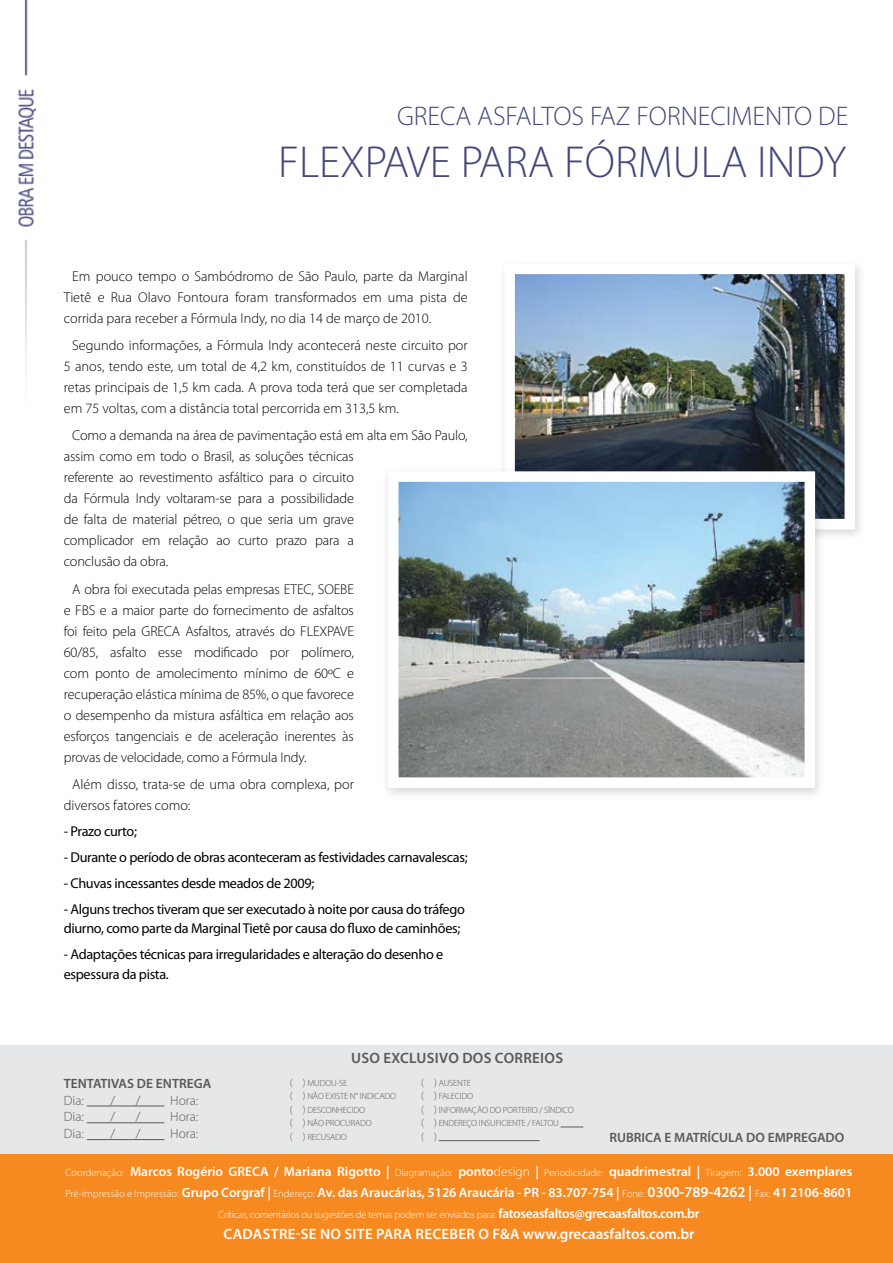
<style>
.page{position:relative;width:893px;height:1263px;background:#fff}
.page>*{position:absolute;margin:0;border:0;box-sizing:border-box;transform-origin:0 0}
.t1{font:300 45px "Myriad Pro";color:#43477a}
.t2{font:300 27px "Myriad Pro";color:#43477a}
.t3{font:600 15px "Myriad Pro";letter-spacing:.02em;color:#fff}
.t4{font:600 15px "Myriad Pro";letter-spacing:.02em;color:#58595b}
.t5{font:300 14.25px/21px "Myriad Pro";letter-spacing:-.01em;color:#000;text-align:justify}
.t6{font:14.25px/19.5px "Myriad Pro";letter-spacing:-.025em;color:#000}
.t7{font:600 13.5px/21px "Myriad Pro";color:#fff;text-align:right}
.t8{font:600 13.5px "Myriad Pro";color:#58595b}
.t9{font:300 13.5px "Myriad Pro";color:#58595b}
.t10{font:300 10.5px "Myriad Pro";letter-spacing:-.025em;color:#fff}
.t11{font:300 10.5px "Myriad Pro";color:#58595b}
.t12{font:300 9px/13.5px "Myriad Pro";letter-spacing:-.02em;color:#58595b}
.s1{font-size:10.5px}
.s2{font-weight:300;font-size:10.5px}
.s3{font-weight:300}
.s4{font-size:15px}
.s5{font-weight:600;font-size:13.5px}
</style>
<div class="page">
<img style="left:18px;top:0;width:18px;height:373px">
<div style="left:0;top:1154px;width:893px;height:109px;background:#f6891f"></div>
<div style="left:0;top:1045px;width:893px;height:108px;background:#e6e7e8"></div>
<hr style="left:87px;top:1106px;width:77px;height:1px;background:#58595b">
<hr style="left:87px;top:1122px;width:77px;height:1px;background:#58595b">
<hr style="left:87px;top:1139px;width:77px;height:1px;background:#58595b">
<svg style="left:560px;top:1127px;width:23px;height:1px"></svg>
<hr style="left:439px;top:1140px;width:101px;height:1px;background:#58595b">
<div style="left:497px;top:258px;width:376px;height:291px;background:#000;opacity:.15"></div>
<img style="left:515px;top:275px;width:329px;height:243px">
<div style="left:381px;top:465px;width:452px;height:342px;background:#000;opacity:.15"></div>
<img style="left:399px;top:482px;width:405px;height:295px">
<div style="left:388px;top:471px;width:427px;height:317px;border:10px solid #fff"></div>
<h2 class="t2" style="left:397px;top:100px;width:453px">GRECA ASFALTOS FAZ FORNECIMENTO DE</h2>
<h1 class="t1" style="left:278px;top:135px;width:569px">FLEXPAVE PARA FÓRMULA INDY</h1>
<p class="t5" style="left:64px;top:265px;width:405px;text-indent:9px">Em pouco tempo o Sambódromo de São Paulo, parte da Marginal Tietê e Rua Olavo Fontoura foram transformados em uma pista de corrida para receber a Fórmula Indy, no dia 14 de março de 2010.</p>
<p class="t5" style="left:64px;top:334px;width:405px;text-indent:9px">Segundo informações, a Fórmula Indy acontecerá neste circuito por 5 anos, tendo este, um total de 4,2 km, constituídos de 11 curvas e 3 retas principais de 1,5 km cada. A prova toda terá que ser completada em 75 voltas, com a distância total percorrida em 313,5 km.</p>
<p class="t5" style="left:64px;top:425px;width:405px;text-align:left;text-indent:9px">Como a demanda na área de pavimentação está em alta em São Paulo, assim como em todo o Brasil, as soluções técnicas<br>referente ao revestimento asfáltico para o circuito<br>da Fórmula Indy voltaram-se para a possibilidade<br>de falta de material pétreo, o que seria um grave<br>complicador em relação ao curto prazo para a<br>conclusão da obra.</p>
<p class="t5" style="left:64px;top:578px;width:292px;text-indent:9px">A obra foi executada pelas empresas ETEC, SOEBE e FBS e a maior parte do fornecimento de asfaltos foi feito pela GRECA Asfaltos, através do FLEXPAVE 60/85, asfalto esse modificado por polímero, com ponto de amolecimento mínimo de 60ºC e recuperação elástica mínima de 85%, o que favorece o desempenho da mistura asfáltica em relação aos esforços tangenciais e de aceleração inerentes às provas de velocidade, como a Fórmula Indy.</p>
<p class="t5" style="left:64px;top:774px;width:292px;text-indent:9px">Além disso, trata-se de uma obra complexa, por diversos fatores como:</p>
<p class="t6" style="left:64px;top:821px;width:75px">- Prazo curto;</p>
<p class="t6" style="left:64px;top:847px;width:405px">- Durante o período de obras aconteceram as festividades carnavalescas;</p>
<p class="t6" style="left:64px;top:873px;width:252px">- Chuvas incessantes desde meados de 2009;</p>
<p class="t6" style="left:64px;top:899px;width:403px">- Alguns trechos tiveram que ser executado à noite por causa do tráfego diurno, como parte da Marginal Tietê por causa do fluxo de caminhões;</p>
<p class="t6" style="left:64px;top:944px;width:381px">- Adaptações técnicas para irregularidades e alteração do desenho e espessura da pista.</p>
<p class="t8" style="left:64px;top:1075px;width:30px">TENTATI</p>
<p class="t8" style="left:111px;top:1075px;width:101px">VAS DE ENTREGA</p>
<p class="t9" style="left:64px;top:1092px;width:22px">Dia:</p>
<p class="t9" style="left:110px;top:1092px;width:6px">/</p>
<p class="t9" style="left:136px;top:1092px;width:6px">/</p>
<p class="t9" style="left:170px;top:1092px;width:30px">Hora:</p>
<p class="t9" style="left:64px;top:1109px;width:22px">Dia:</p>
<p class="t9" style="left:110px;top:1109px;width:6px">/</p>
<p class="t9" style="left:136px;top:1109px;width:6px">/</p>
<p class="t9" style="left:170px;top:1109px;width:30px">Hora:</p>
<p class="t9" style="left:64px;top:1125px;width:22px">Dia:</p>
<p class="t9" style="left:110px;top:1125px;width:6px">/</p>
<p class="t9" style="left:136px;top:1125px;width:6px">/</p>
<p class="t9" style="left:170px;top:1125px;width:30px">Hora:</p>
<p class="t4" style="left:351px;top:1048px;width:58px">USO EXCLUSI</p>
<p class="t4" style="left:439px;top:1048px;width:84px">VO DOS CORREI</p>
<p class="t4" style="left:544px;top:1048px;width:19px">OS</p>
<p class="t12" style="left:290px;top:1076px;width:108px"><span class="s1">( )</span> MUDOU-SE<br><span class="s1">( )</span> NÃO EXISTE N° INDICADO <span class="s1">( )</span> DESCONHECIDO<br><span class="s1">( )</span> NÃO PROCURADO<br><span class="s1">( )</span> RECUSADO</p>
<p class="t12" style="left:421px;top:1076px;width:154px"><span class="s1">( )</span> AUSENTE<br><span class="s1">( )</span> FALECIDO<br><span class="s1">( )</span> INFORMAÇÃO DO PORTEIRO / SÍNDICO <span class="s1">( )</span> ENDEREÇO INSUFICIENTE / FALTOU</p>
<p class="t11" style="left:421px;top:1130px;width:17px">( )</p>
<p class="t8" style="left:609px;top:1129px;width:9px">RUBRICA</p>
<p class="t8" style="left:665px;top:1129px;width:19px">E MATR</p>
<p class="t8" style="left:708px;top:1129px;width:13px">ÍCULA</p>
<p class="t8" style="left:746px;top:1129px;width:100px">DO EM PREGADO</p>
<p class="t7" style="left:66px;top:1160px;width:788px">/ Mariana Rigotto | <span class="s2">Diagramação:</span> ponto<span class="s3">design</span> | <span class="s2">Periodicidade:</span> quadrimestral | <span class="s2">Tiragem:</span> 3.000 exemplares<br><span class="s2">Pré-impressão e Impressão:</span> Grupo Corgraf | <span class="s2">Endereço:</span> Av. das Araucárias, 5126 Araucária - PR - 83.707-754 | <span class="s2">Fone:</span> <span class="s4">0300-789-4262 |</span> <span class="s2">Fax:</span> 41 2106-8601</p>
<p class="t10" style="left:218px;top:1208px;width:482px">Críticas, comentários ou sugestões de temas podem ser enviados para: <span class="s5">fatoseasfaltos@grecaasfaltos.com.br</span></p>
<p class="t3" style="left:223px;top:1224px;width:473px">Cadastre-se no site para receber o F&amp;A www.grecaasfaltos.com.br</p>
<p class="t7" style="left:66px;top:1160px;width:181px"><span class="s2">Coordenação:</span> Marcos Rogério GRECA</p>
</div>
